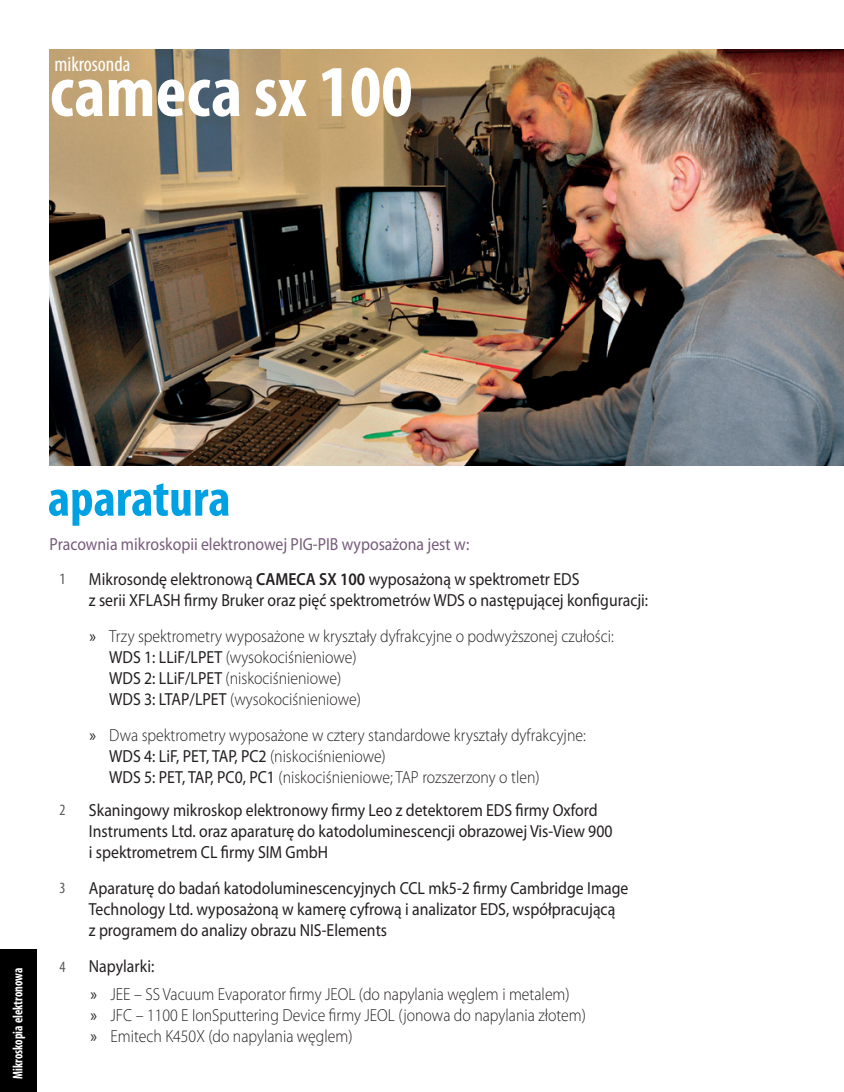
<style>
.page{position:relative;width:844px;height:1092px;background:#fff}
.page>*{position:absolute;margin:0;border:0;box-sizing:border-box;transform-origin:0 0}
.tytul{font:700 condensed 73.5px "Myriad Pro";color:#fff}
.tytul-2{font:700 condensed 52.5px "Myriad Pro";color:#00a1e3}
.tytul-3{font:condensed 21px "Myriad Pro";color:#fff}
.tytul-4{font:300 17.5px/21px "Myriad Pro";color:#231f20;scale:.9 1}
.tytul-5{font:17.5px/21px "Myriad Pro";color:#231f20;scale:.9 1}
.tytul-6{font:17.5px "Myriad Pro";color:#765b7a;scale:.9 1}
.tytul-7{font:condensed 15.75px "Myriad Pro";color:#57585a}
.t1{font:700 condensed 14px "Myriad Pro";color:#fff;scale:.9 1}
.s1{font-weight:600}
.s2{font-weight:400}
</style>
<div class="page">
<img style="left:50px;top:50px;width:793px;height:415px">
<div style="left:0;top:949px;width:37px;height:142px;background:#000001"></div>
<p class="tytul-3" style="left:55px;top:51px;width:77px">mikrosonda</p>
<p class="tytul" style="left:50px;top:46px;width:364px">cameca sx 100</p>
<p class="t1" style="left:9px;top:1078px;width:125px;rotate:-90deg">Mikroskopia elektronowa</p>
<p class="tytul-2" style="left:48px;top:465px;width:184px">aparatura</p>
<p class="tytul-6" style="left:50px;top:533px;width:467px">Pracownia mikroskopii elektronowej PIG-PIB wyposażona jest w:</p>
<p class="tytul-7" style="left:59px;top:569px;width:8px">1</p>
<p class="tytul-5" style="left:89px;top:568px;width:622px">Mikrosondę elektronową <span class="s1">CAMECA SX 100</span> wyposażoną w spektrometr EDS<br>z serii XFLASH firmy Bruker oraz pięć spektrometrów WDS o następującej konfiguracji:</p>
<p class="tytul-7" style="left:59px;top:800px;width:8px">2</p>
<p class="tytul-7" style="left:59px;top:878px;width:8px">3</p>
<p class="tytul-7" style="left:59px;top:957px;width:8px">4</p>
<p class="tytul-4" style="left:109px;top:625px;width:562px;text-indent:-20px"><span class="s2">»</span> Trzy spektrometry wyposażone w kryształy dyfrakcyjne o podwyższonej czułości:<br><span class="s2">WDS 1: LLiF/LPET</span> (wysokociśnieniowe)<br><span class="s2">WDS 2: LLiF/LPET</span> (niskociśnieniowe)<br><span class="s2">WDS 3: LTAP/LPET</span> (wysokociśnieniowe)</p>
<p class="tytul-4" style="left:109px;top:724px;width:531px;text-indent:-20px"><span class="s2">»</span> Dwa spektrometry wyposażone w cztery standardowe kryształy dyfrakcyjne:<br><span class="s2">WDS 4: LiF, PET, TAP, PC2</span> (niskociśnieniowe)<br><span class="s2">WDS 5: PET, TAP, PC0, PC1</span> (niskociśnieniowe; TAP rozszerzony o tlen)</p>
<p class="tytul-5" style="left:89px;top:799px;width:583px">Skaningowy mikroskop elektronowy firmy Leo z detektorem EDS firmy Oxford<br>Instruments Ltd. oraz aparaturę do katodoluminescencji obrazowej Vis-View 900 i spektrometrem CL firmy SIM GmbH</p>
<p class="tytul-5" style="left:89px;top:877px;width:601px">Aparaturę do badań katodoluminescencyjnych CCL mk5-2 firmy Cambridge Image<br>Technology Ltd. wyposażoną w kamerę cyfrową i analizator EDS, współpracującą<br>z programem do analizy obrazu NIS-Elements</p>
<p class="tytul-5" style="left:89px;top:955px;width:74px">Napylarki:</p>
<p class="tytul-4" style="left:91px;top:983px;width:533px"><span class="s2">»</span> JEE – SS Vacuum Evaporator firmy JEOL (do napylania węglem i metalem)</p>
<p class="tytul-4" style="left:91px;top:1004px;width:551px"><span class="s2">»</span> JFC – 1100 E IonSputtering Device firmy JEOL (jonowa do napylania złotem)</p>
<p class="tytul-4" style="left:91px;top:1025px;width:292px"><span class="s2">»</span> Emitech K450X (do napylania węglem)</p>
</div>
